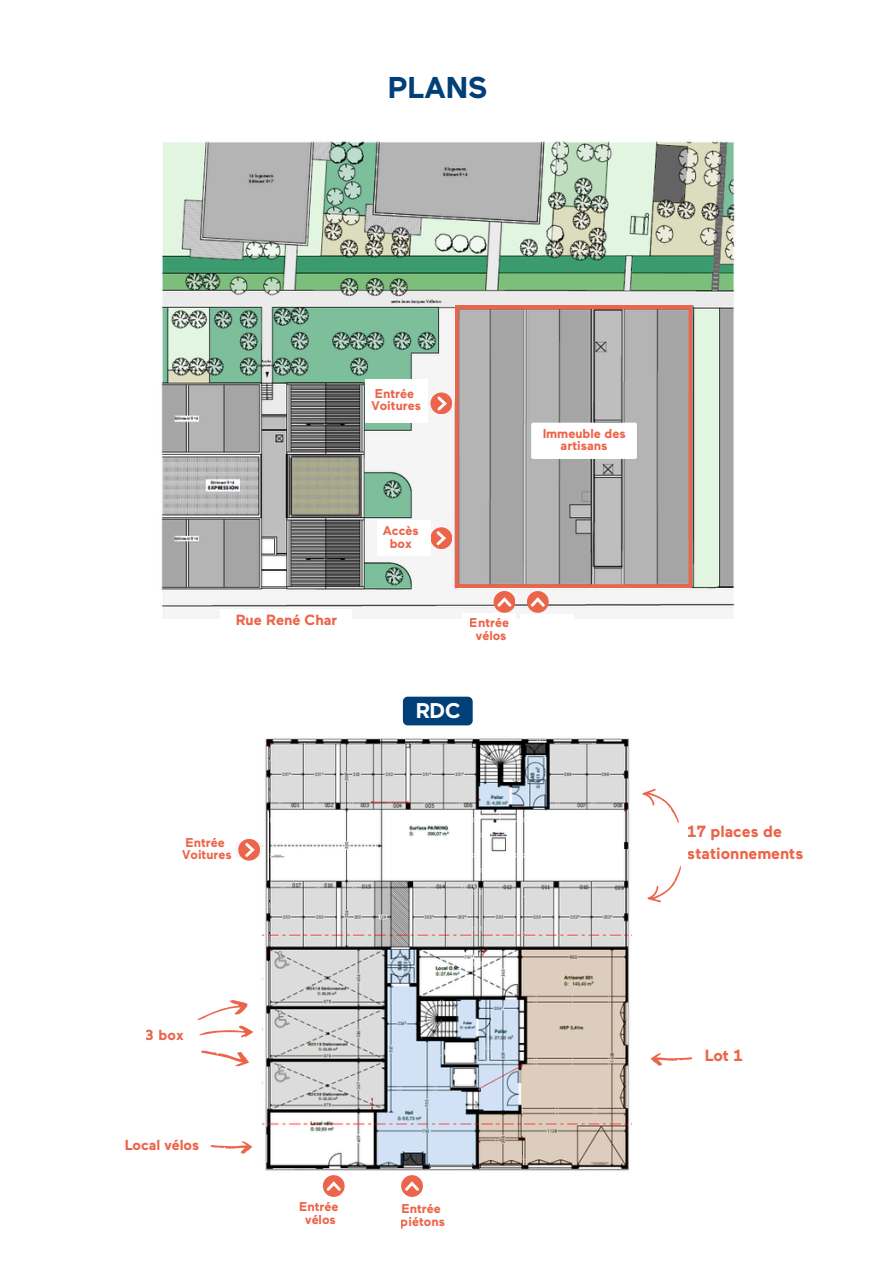
<style>
.page{position:relative;width:894px;height:1264px;background:#fff}
.page>*{position:absolute;margin:0;border:0;box-sizing:border-box;transform-origin:0 0}
.t1{font:700 30px "Maax";color:#003f78}
.t2{font:700 21.3px "Maax";color:#fff}
.t3{font:700 16.2px/21.8px "Maax";color:#ec644a}
.t4{font:700 14.7px "Maax";color:#ec644a}
.t5{font:700 14.55px "Maax";color:#ec644a}
.t6{font:700 12.9px/12.9px "Maax";color:#ec644a;text-align:center}
.t7{font:700 12.75px/12.8px "Maax";color:#ec644a;text-align:center}
</style>
<div class="page">
<div style="left:403px;top:696px;width:69px;height:29px;background:#003f78"></div>
<img style="left:161px;top:141px;width:574px;height:477px">
<svg style="left:455px;top:306px;width:236px;height:281px;background:#b1acab"></svg>
<svg style="left:493px;top:591px;width:22px;height:22px"></svg>
<svg style="left:497px;top:597px;width:14px;height:9px"></svg>
<svg style="left:526px;top:591px;width:22px;height:22px"></svg>
<svg style="left:530px;top:597px;width:14px;height:9px"></svg>
<svg style="left:430px;top:527px;width:22px;height:22px"></svg>
<svg style="left:436px;top:531px;width:9px;height:13px"></svg>
<div style="left:220px;top:608px;width:132px;height:26px;background:#fff"></div>
<div style="left:520px;top:614px;width:53px;height:34px;background:#fff"></div>
<div style="left:462px;top:613px;width:53px;height:35px;background:#fff"></div>
<div style="left:377px;top:520px;width:53px;height:36px;background:#fff"></div>
<div style="left:425px;top:505px;width:26px;height:14px;background:#f5f5f5"></div>
<div style="left:425px;top:556px;width:26px;height:14px;background:#f5f5f5"></div>
<div style="left:365px;top:379px;width:62px;height:43px;background:#fff"></div>
<div style="left:428px;top:396px;width:26px;height:14px;background:#f5f5f5"></div>
<svg style="left:430px;top:392px;width:22px;height:22px"></svg>
<svg style="left:437px;top:396px;width:9px;height:14px"></svg>
<svg style="left:650px;top:1053px;width:43px;height:13px"></svg>
<svg style="left:642px;top:788px;width:37px;height:35px"></svg>
<svg style="left:647px;top:866px;width:34px;height:37px"></svg>
<div style="left:236px;top:842px;width:26px;height:14px;background:#f5f5f5"></div>
<svg style="left:238px;top:839px;width:22px;height:21px"></svg>
<svg style="left:245px;top:843px;width:9px;height:13px"></svg>
<img style="left:262px;top:738px;width:368px;height:433px">
<svg style="left:197px;top:1000px;width:56px;height:67px"></svg>
<div style="left:291px;top:1170px;width:160px;height:40px;background:#fff"></div>
<svg style="left:401px;top:1175px;width:22px;height:21px"></svg>
<svg style="left:405px;top:1181px;width:13px;height:9px"></svg>
<svg style="left:323px;top:1175px;width:21px;height:21px"></svg>
<svg style="left:327px;top:1181px;width:13px;height:9px"></svg>
<svg style="left:210px;top:1141px;width:43px;height:13px"></svg>
<h1 class="t1" style="left:388px;top:74px;width:101px">PLANS</h1>
<p class="t7" style="left:371px;top:388px;width:51px;text-align:left">Entrée<br>Voitures</p>
<p class="t7" style="left:382px;top:525px;width:38px">Accès box</p>
<p class="t4" style="left:235px;top:613px;width:103px">Rue René Char</p>
<p class="t7" style="left:469px;top:617px;width:41px">Entrée vélos</p>
<h2 class="t2" style="left:415px;top:701px;width:47px">RDC</h2>
<p class="t6" style="left:542px;top:427px;width:85px">Immeuble des artisans</p>
<p class="t7" style="left:182px;top:836px;width:51px;text-align:left">Entrée<br>Voitures</p>
<p class="t3" style="left:687px;top:822px;width:117px">17 places de stationnements</p>
<p class="t5" style="left:146px;top:1028px;width:39px">3 box</p>
<p class="t5" style="left:124px;top:1138px;width:76px">Local vélos</p>
<p class="t7" style="left:299px;top:1201px;width:41px">Entrée vélos</p>
<p class="t7" style="left:400px;top:1202px;width:46px;text-align:left">Entrée piétons</p>
<p class="t3" style="left:704px;top:1045px;width:40px">Lot 1</p>
</div>
